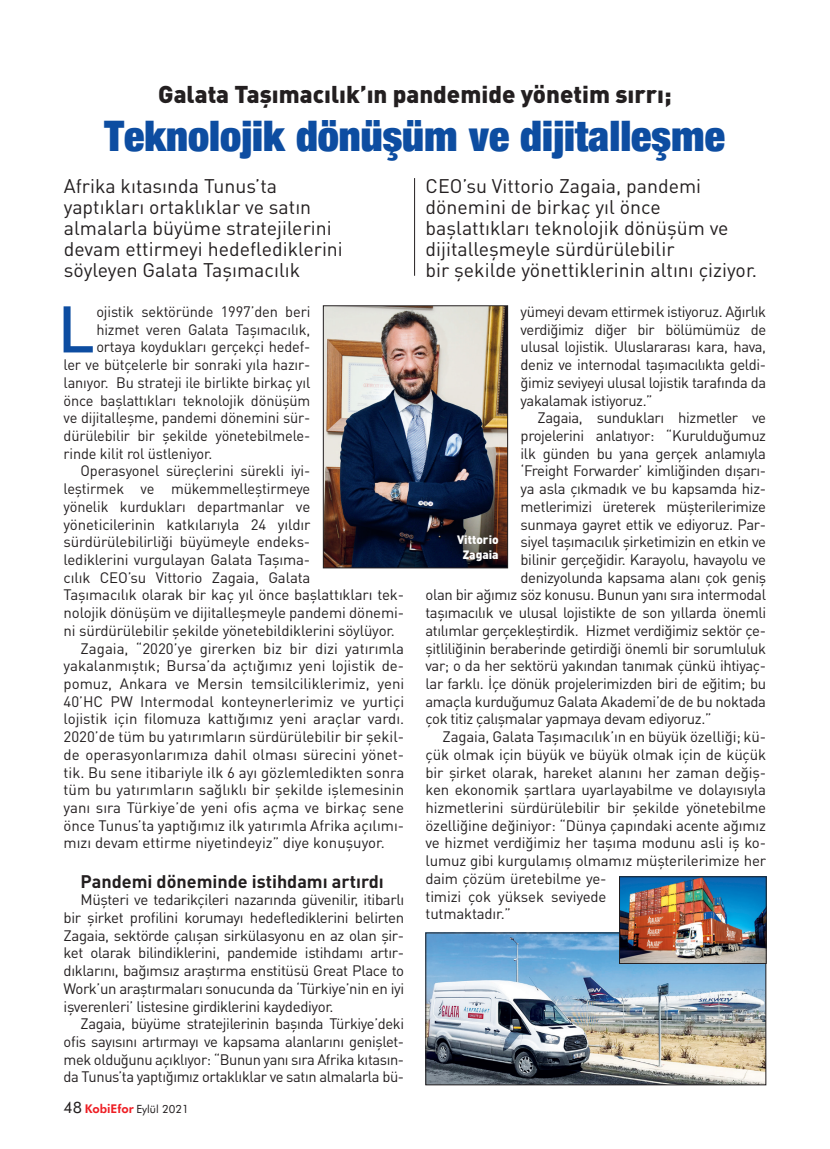
<style>
.page{position:relative;width:830px;height:1149px;background:#fff}
.page>*{position:absolute;margin:0;border:0;box-sizing:border-box;transform-origin:0 0}
.t1{font:500 64.65px "DIN Pro";color:#0d4da1}
.t2{font:900 45px "Sans";color:#0d4da1}
.t3{font:900 24px "DIN Pro";color:#231f20}
.t4{font:19.5px/21px "DIN Pro";color:#231f20}
.t5{font:700 18px "DIN Pro";color:#231f20}
.t6{font:15px/17.7px "DIN Pro";letter-spacing:-.01em;color:#231f20;text-align:justify}
.t7{font:900 12px/15px "DIN Pro";color:#fff;text-align:center}
.t8{font:11.25px "Futura BT";color:#231f20}
.s1{font-size:15.75px}
.s2{font-weight:800;font-size:12px;color:#ee1d23}
</style>
<div class="page">
<img style="left:325px;top:307px;width:180px;height:259px">
<div style="left:323px;top:305px;width:184px;height:263px;border:1px solid #231f20"></div>
<img style="left:427px;top:934px;width:336px;height:148px">
<div style="left:425px;top:932px;width:340px;height:152px;border:1px solid #231f20"></div>
<hr style="left:414px;top:178px;width:1px;height:98px;background:#231f20">
<img style="left:621px;top:878px;width:143px;height:83px">
<div style="left:619px;top:876px;width:147px;height:87px;border:1px solid #231f20"></div>
<h3 class="t3" style="left:158px;top:78px;width:515px">Galata Taşımacılık’ın pandemide yönetim sırrı;</h3>
<h2 class="t2" style="left:104px;top:109px;width:621px">Teknolojik dönüşüm ve dijitalleşme</h2>
<h3 class="t4" style="left:64px;top:174px;width:280px">Afrika kıtasında Tunus’ta yaptıkları ortaklıklar ve satın almalarla büyüme stratejilerini devam ettirmeyi hedeflediklerini söyleyen Galata Taşımacılık</h3>
<h3 class="t4" style="left:425px;top:174px;width:333px">CEO’su Vittorio Zagaia, pandemi dönemini de birkaç yıl önce başlattıkları teknolojik dönüşüm ve dijitalleşmeyle sürdürülebilir<br>bir şekilde yönettiklerinin altını çiziyor.</h3>
<h1 class="t1" style="left:57px;top:285px;width:39px">L</h1>
<p class="t6" style="left:96px;top:302px;width:215px">ojistik sektöründe 1997’den beri</p>
<p class="t6" style="left:96px;top:320px;width:215px">hizmet veren Galata Taşımacılık,</p>
<p class="t6" style="left:96px;top:337px;width:215px">ortaya koydukları gerçekçi hedef-</p>
<p class="t6" style="left:64px;top:355px;width:248px">ler ve bütçelerle bir sonraki yıla hazır-</p>
<p class="t6" style="left:64px;top:373px;width:248px">lanıyor. Bu strateji ile birlikte birkaç yıl</p>
<p class="t6" style="left:64px;top:390px;width:248px">önce başlattıkları teknolojik dönüşüm</p>
<p class="t6" style="left:64px;top:408px;width:248px">ve dijitalleşme, pandemi dönemini sür-</p>
<p class="t6" style="left:64px;top:426px;width:248px">dürülebilir bir şekilde yönetebilmele-</p>
<p class="t6" style="left:64px;top:443px;width:150px">rinde kilit rol üstleniyor.</p>
<p class="t6" style="left:81px;top:461px;width:231px">Operasyonel süreçlerini sürekli iyi-</p>
<p class="t6" style="left:64px;top:479px;width:248px">leştirmek ve mükemmelleştirmeye</p>
<p class="t6" style="left:64px;top:497px;width:248px">yönelik kurdukları departmanlar ve</p>
<p class="t6" style="left:64px;top:514px;width:248px">yöneticilerinin katkılarıyla 24 yıldır</p>
<p class="t6" style="left:64px;top:532px;width:248px">sürdürülebilirliği büyümeyle endeks-</p>
<p class="t6" style="left:64px;top:550px;width:248px">lediklerini vurgulayan Galata Taşıma-</p>
<p class="t6" style="left:64px;top:567px;width:248px">cılık CEO’su Vittorio Zagaia, Galata</p>
<p class="t6" style="left:64px;top:585px;width:342px">Taşımacılık olarak bir kaç yıl önce başlattıkları tek-</p>
<p class="t6" style="left:64px;top:603px;width:342px">nolojik dönüşüm ve dijitalleşmeyle pandemi dönemi-</p>
<p class="t6" style="left:64px;top:620px;width:333px">ni sürdürülebilir şekilde yönetebildiklerini söylüyor.</p>
<p class="t6" style="left:81px;top:638px;width:325px">Zagaia, “2020’ye girerken biz bir dizi yatırımla</p>
<p class="t6" style="left:64px;top:656px;width:342px">yakalanmıştık; Bursa’da açtığımız yeni lojistik de-</p>
<p class="t6" style="left:64px;top:674px;width:342px">pomuz, Ankara ve Mersin temsilciliklerimiz, yeni</p>
<p class="t6" style="left:64px;top:691px;width:342px">40’HC PW Intermodal konteynerlerimiz ve yurtiçi</p>
<p class="t6" style="left:64px;top:709px;width:342px">lojistik için filomuza kattığımız yeni araçlar vardı.</p>
<p class="t6" style="left:64px;top:727px;width:342px">2020’de tüm bu yatırımların sürdürülebilir bir şekil-</p>
<p class="t6" style="left:64px;top:744px;width:342px">de operasyonlarımıza dahil olması sürecini yönet-</p>
<p class="t6" style="left:64px;top:762px;width:342px">tik. Bu sene itibariyle ilk 6 ayı gözlemledikten sonra</p>
<p class="t6" style="left:64px;top:780px;width:342px">tüm bu yatırımların sağlıklı bir şekilde işlemesinin</p>
<p class="t6" style="left:64px;top:797px;width:342px">yanı sıra Türkiye’de yeni ofis açma ve birkaç sene</p>
<p class="t6" style="left:64px;top:815px;width:342px">önce Tunus’ta yaptığımız ilk yatırımla Afrika açılımı-</p>
<p class="t6" style="left:64px;top:833px;width:322px">mızı devam ettirme niyetindeyiz” diye konuşuyor.</p>
<p class="t5" style="left:81px;top:868px;width:304px">Pandemi döneminde istihdamı artırdı</p>
<p class="t6" style="left:64px;top:890px;width:342px;text-indent:17px">Müşteri ve tedarikçileri nazarında güvenilir, itibarlı bir şirket profilini korumayı hedeflediklerini belirten Zagaia, sektörde çalışan sirkülasyonu en az olan şir&shy;ket olarak bilindiklerini, pandemide istihdamı artır&shy;dıklarını, bağımsız araştırma enstitüsü Great Place to Work’un araştırmaları sonucunda da ‘Türkiye’nin en iyi işverenleri’ listesine girdiklerini kaydediyor.</p>
<p class="t6" style="left:64px;top:1013px;width:342px;text-indent:17px">Zagaia, büyüme stratejilerinin başında Türkiye’deki ofis sayısını artırmayı ve kapsama alanlarını genişlet&shy;mek olduğunu açıklıyor: “Bunun yanı sıra Afrika kıtasın&shy;da Tunus’ta yaptığımız ortaklıklar ve satın almalarla bü-</p>
<p class="t8" style="left:63px;top:1101px;width:127px"><span class="s1">48</span> <span class="s2">KobiEfor</span> Eylül 2021</p>
<p class="t6" style="left:520px;top:302px;width:247px">yümeyi devam ettirmek istiyoruz. Ağırlık verdiğimiz diğer bir bölümümüz de ulusal lojistik. Uluslararası kara, hava, deniz ve internodal taşımacılıkta geldi&shy;ğimiz seviyeyi ulusal lojistik tarafında da yakalamak istiyoruz.”</p>
<p class="t6" style="left:537px;top:408px;width:230px">Zagaia, sundukları hizmetler ve</p>
<p class="t6" style="left:520px;top:426px;width:247px">projelerini anlatıyor: “Kurulduğumuz</p>
<p class="t6" style="left:520px;top:443px;width:247px">ilk günden bu yana gerçek anlamıyla</p>
<p class="t6" style="left:520px;top:461px;width:247px">‘Freight Forwarder’ kimliğinden dışarı-</p>
<p class="t6" style="left:520px;top:479px;width:247px">ya asla çıkmadık ve bu kapsamda hiz-</p>
<p class="t6" style="left:520px;top:497px;width:247px">metlerimizi üreterek müşterilerimize</p>
<p class="t6" style="left:520px;top:514px;width:247px">sunmaya gayret ettik ve ediyoruz. Par-</p>
<p class="t6" style="left:520px;top:532px;width:247px">siyel taşımacılık şirketimizin en etkin ve</p>
<p class="t6" style="left:520px;top:550px;width:247px">bilinir gerçeğidir. Karayolu, havayolu ve</p>
<p class="t6" style="left:520px;top:567px;width:247px">denizyolunda kapsama alanı çok geniş</p>
<p class="t6" style="left:425px;top:585px;width:342px">olan bir ağımız söz konusu. Bunun yanı sıra intermodal</p>
<p class="t6" style="left:425px;top:603px;width:342px">taşımacılık ve ulusal lojistikte de son yıllarda önemli</p>
<p class="t6" style="left:425px;top:620px;width:342px">atılımlar gerçekleştirdik. Hizmet verdiğimiz sektör çe-</p>
<p class="t6" style="left:425px;top:638px;width:342px">şitliliğinin beraberinde getirdiği önemli bir sorumluluk</p>
<p class="t6" style="left:425px;top:656px;width:342px">var; o da her sektörü yakından tanımak çünkü ihtiyaç-</p>
<p class="t6" style="left:425px;top:674px;width:342px">lar farklı. İçe dönük projelerimizden biri de eğitim; bu</p>
<p class="t6" style="left:425px;top:691px;width:342px">amaçla kurduğumuz Galata Akademi’de de bu noktada</p>
<p class="t6" style="left:425px;top:709px;width:287px">çok titiz çalışmalar yapmaya devam ediyoruz.”</p>
<p class="t6" style="left:442px;top:727px;width:325px">Zagaia, Galata Taşımacılık’ın en büyük özelliği; kü-</p>
<p class="t6" style="left:425px;top:744px;width:342px">çük olmak için büyük ve büyük olmak için de küçük</p>
<p class="t6" style="left:425px;top:762px;width:342px">bir şirket olarak, hareket alanını her zaman değiş-</p>
<p class="t6" style="left:425px;top:780px;width:342px">ken ekonomik şartlara uyarlayabilme ve dolayısıyla</p>
<p class="t6" style="left:425px;top:797px;width:342px">hizmetlerini sürdürülebilir bir şekilde yönetebilme</p>
<p class="t6" style="left:425px;top:815px;width:342px">özelliğine değiniyor: “Dünya çapındaki acente ağımız</p>
<p class="t6" style="left:425px;top:833px;width:342px">ve hizmet verdiğimiz her taşıma modunu asli iş ko-</p>
<p class="t6" style="left:425px;top:851px;width:342px">lumuz gibi kurgulamış olmamız müşterilerimize her</p>
<p class="t6" style="left:425px;top:868px;width:182px">daim çözüm üretebilme ye-</p>
<p class="t6" style="left:425px;top:886px;width:182px">timizi çok yüksek seviyede</p>
<p class="t6" style="left:425px;top:904px;width:87px">tutmaktadır.”</p>
<p class="t7" style="left:457px;top:531px;width:43px">Vittorio<br>Zagaia</p>
</div>
